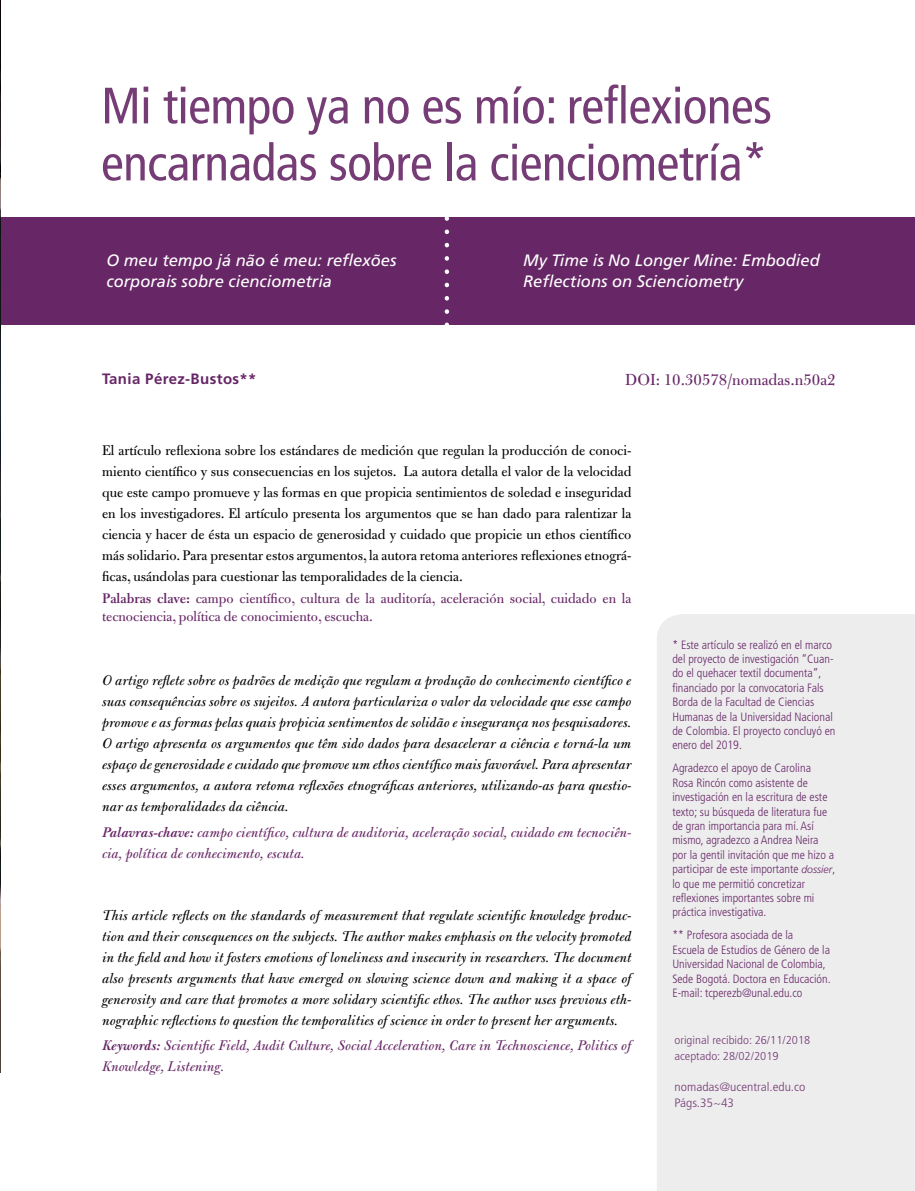
<style>
.page{position:relative;width:915px;height:1191px;background:#fff}
.page>*{position:absolute;margin:0;border:0;box-sizing:border-box;transform-origin:0 0}
.t1{font:condensed 51px/57px "Frutiger LT Std";letter-spacing:-.01em;color:#763c76}
.t2{font:17.25px "Bulmer MT Std";color:#672766}
.t3{font:italic 16.5px/21px "Frutiger LT Std";color:#fff}
.t4{font:italic 15px/21px "Bulmer MT Std";color:#000;text-align:justify}
.t5{font:15px/21.1px "Bulmer MT Std";color:#000}
.t6{font:italic 15px/21px "Bulmer MT Std";color:#672766}
.t7{font:15px "Bulmer MT Std";color:#672766}
.t8{font:700 15px "Frutiger LT Std";letter-spacing:.025em;color:#672766}
.t9{font:300 condensed 12.15px/16.2px "Frutiger LT Std";color:#763c76;scale:1.11 1}
.t10{font:300 condensed 12px/14.4px "Frutiger LT Std";color:#672766}
.t11{font:300 condensed 11.55px/15.3px "Frutiger LT Std";color:#763c76;scale:1.11 1}
.s1{font-weight:600;color:#672766}
.s2{color:#672766}
.s3{font-weight:600}
.s4{font-style:italic;font-stretch:normal;font-size:10.5px}
</style>
<div class="page">
<div style="left:0;top:217px;width:914px;height:107px;background:#672766"></div>
<svg style="left:444px;top:218px;width:5px;height:107px"></svg>
<div style="left:657px;top:614px;width:257px;height:577px;background:#ededee"></div>
<img style="left:0;top:0;width:1px;height:1072px">
<h1 class="t1" style="left:101px;top:78px;width:672px">Mi tiempo ya no es mío: reflexiones encarnadas sobre la cienciometría*</h1>
<p class="t3" style="left:106px;top:249px;width:291px">O meu tempo já não é meu: reflexões corporais sobre cienciometria</p>
<p class="t3" style="left:523px;top:249px;width:298px">My Time is No Longer Mine: Embodied<br>Reflections on Scienciometry</p>
<p class="t8" style="left:102px;top:370px;width:156px">Tania Pérez-Bustos**</p>
<p class="t2" style="left:625px;top:370px;width:212px">DOI: 10.30578/nomadas.n50a2</p>
<p class="t5" style="left:102px;top:439px;width:530px">El artículo reflexiona sobre los estándares de medición que regulan la producción de conoci&shy;miento científico y sus consecuencias en los sujetos. La autora detalla el valor de la velocidad que este campo promueve y las formas en que propicia sentimientos de soledad e inseguridad en los investigadores. El artículo presenta los argumentos que se han dado para ralentizar la ciencia y hacer de ésta un espacio de generosidad y cuidado que propicie un ethos científico más solidario. Para presentar estos argumentos, la autora retoma anteriores reflexiones etnográ&shy;ficas, usándolas para cuestionar las temporalidades de la ciencia.<br><span class="s1">Palabras clave:</span> <span class="s2">campo científico, cultura de la auditoría, aceleración social, cuidado en la</span></p>
<p class="t7" style="left:102px;top:608px;width:272px">tecnociencia, política de conocimiento, escucha.</p>
<p class="t4" style="left:102px;top:670px;width:530px">O artigo reflete sobre os padrões de medição que regulam a produção do conhecimento científico e suas consequências sobre os sujeitos. A autora particulariza o valor da velocidade que esse campo promove e as formas pelas quais propicia sentimentos de solidão e insegurança nos pesquisadores.<br>O artigo apresenta os argumentos que têm sido dados para desacelerar a ciência e torná-la um espaço de generosidade e cuidado que promove um ethos científico mais favorável. Para apresentar esses argumentos, a autora retoma reflexões etnográficas anteriores, utilizando-as para questio&shy;nar as temporalidades da ciência.</p>
<p class="t6" style="left:102px;top:821px;width:530px"><span class="s3">Palavras-chave:</span> campo científico, cultura de auditoria, aceleração social, cuidado em tecnociên&shy;cia, política de conhecimento, escuta.</p>
<p class="t4" style="left:102px;top:904px;width:530px">This article reflects on the standards of measurement that regulate scientific knowledge produc&shy;tion and their consequences on the subjects. The author makes emphasis on the velocity promoted in the field and how it fosters emotions of loneliness and insecurity in researchers. The document also presents arguments that have emerged on slowing science down and making it a space of generosity and care that promotes a more solidary scientific ethos. The author uses previous eth&shy;nographic reflections to question the temporalities of science in order to present her arguments.</p>
<p class="t6" style="left:102px;top:1034px;width:530px"><span class="s3">Keywords:</span> Scientific Field, Audit Culture, Social Acceleration, Care in Technoscience, Politics of<br>Knowledge, Listening.</p>
<p class="t10" style="left:672px;top:637px;width:164px">* Este artículo se realizó en el marco del proyecto de investigación “Cuan&shy;do el quehacer textil documenta”, financiado por la convocatoria Fals Borda de la Facultad de Ciencias Humanas de la Universidad Nacional de Colombia. El proyecto concluyó en enero del 2019.</p>
<p class="t10" style="left:672px;top:761px;width:164px">Agradezco el apoyo de Carolina<br>Rosa Rincón como asistente de investigación en la escritura de este texto; su búsqueda de literatura fue de gran importancia para mí. Así mismo, agradezco a Andrea Neira por la gentil invitación que me hizo a participar de este importante <span class="s4">dossier</span>, lo que me permitió concretizar reflexiones importantes sobre mi práctica investigativa.</p>
<p class="t10" style="left:672px;top:928px;width:160px">** Profesora asociada de la<br>Escuela de Estudios de Género de la<br>Universidad Nacional de Colombia,<br>Sede Bogotá. Doctora en Educación.<br>E-mail: tcperezb@unal.edu.co</p>
<p class="t11" style="left:674px;top:1032px;width:124px">original recibido: 26/11/2018 aceptado: 28/02/2019</p>
<p class="t9" style="left:674px;top:1079px;width:119px">nomadas@ucentral.edu.co<br>Págs.35~43</p>
</div>
